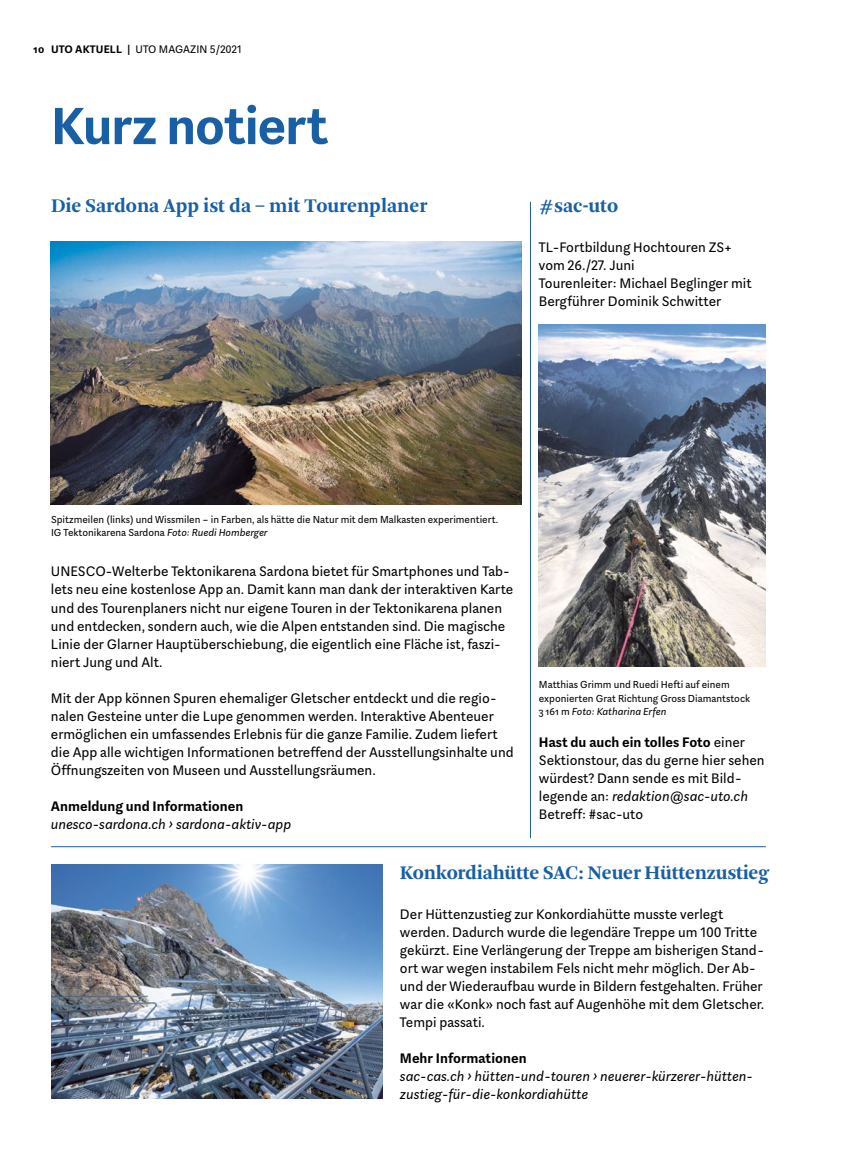
<style>
.page{position:relative;width:851px;height:1149px;background:#fff}
.page>*{position:absolute;margin:0;border:0;box-sizing:border-box;transform-origin:0 0}
.t1{font:700 54px "Aspen";letter-spacing:-.025em;color:#185fa5}
.t2{font:700 20.25px "Arnhem";letter-spacing:-.01em;color:#185fa5}
.t3{font:14.25px/18px "Aspen";color:#000}
.t4{font:italic 14.25px/18px "Aspen";color:#000}
.t5{font:700 14.25px "Aspen";color:#000}
.t6{font:11.25px "Aspen";letter-spacing:.01em;color:#000}
.t7{font:10.5px/13.5px "Aspen";color:#000}
.s1{font-weight:700}
.s2{font-style:italic}
</style>
<div class="page">
<hr style="left:530px;top:202px;width:1px;height:635px;background:#185fa5">
<hr style="left:51px;top:846px;width:714px;height:1px;background:#185fa5">
<img style="left:539px;top:325px;width:226px;height:341px">
<img style="left:51px;top:241px;width:471px;height:263px">
<img style="left:51px;top:864px;width:332px;height:234px">
<p class="t6" style="left:33px;top:42px;width:210px"><span class="s1">10 UTO AKTUELL |</span> UTO MAGAZIN 5/2021</p>
<h1 class="t1" style="left:51px;top:90px;width:279px">Kurz notiert</h1>
<h2 class="t2" style="left:51px;top:194px;width:377px">Die Sardona App ist da – mit Tourenplaner</h2>
<h2 class="t2" style="left:539px;top:194px;width:81px">#sac-uto</h2>
<p class="t3" style="left:539px;top:238px;width:214px">TL-Fortbildung Hochtouren ZS+ vom 26./27. Juni<br>Tourenleiter: Michael Beglinger mit<br>Bergführer Dominik Schwitter</p>
<p class="t7" style="left:51px;top:512px;width:449px">Spitzmeilen (links) und Wissmilen – in Farben, als hätte die Natur mit dem Malkasten experimentiert.<br>IG Tektonikarena Sardona <span class="s2">Foto: Ruedi Homberger</span></p>
<p class="t3" style="left:51px;top:562px;width:464px">UNESCO-Welterbe Tektonikarena Sardona bietet für Smartphones und Tab&shy;lets neu eine kostenlose App an. Damit kann man dank der interaktiven Karte und des Tourenplaners nicht nur eigene Touren in der Tektonikarena planen und entdecken, sondern auch, wie die Alpen entstanden sind. Die magische Linie der Glarner Hauptüberschiebung, die eigentlich eine Fläche ist, faszi&shy;niert Jung und Alt.</p>
<p class="t3" style="left:51px;top:688px;width:464px">Mit der App können Spuren ehemaliger Gletscher entdeckt und die regio&shy;nalen Gesteine unter die Lupe genommen werden. Interaktive Abenteuer ermöglichen ein umfassendes Erlebnis für die ganze Familie. Zudem liefert die App alle wichtigen Informationen betreffend der Ausstellungsinhalte und Öffnungszeiten von Museen und Ausstellungsräumen.</p>
<p class="t5" style="left:51px;top:796px;width:194px">Anmeldung und Informationen</p>
<p class="t4" style="left:51px;top:814px;width:242px">unesco-sardona.ch › sardona-aktiv-app</p>
<p class="t7" style="left:539px;top:677px;width:213px">Matthias Grimm und Ruedi Hefti auf einem exponierten Grat Richtung Gross Diamantstock<br>3 161 m <span class="s2">Foto: Katharina Erfen</span></p>
<p class="t3" style="left:539px;top:732px;width:227px"><span class="s1">Hast du auch ein tolles Foto</span> einer<br>Sektionstour, das du gerne hier sehen würdest? Dann sende es mit Bild&shy;legende an: <span class="s2">redaktion@sac-uto.ch<br></span>Betreff: #sac-uto</p>
<h2 class="t2" style="left:400px;top:861px;width:370px">Konkordiahütte SAC: Neuer Hüttenzustieg</h2>
<p class="t3" style="left:400px;top:904px;width:366px">Der Hüttenzustieg zur Konkordiahütte musste verlegt werden. Dadurch wurde die legendäre Treppe um 100 Tritte gekürzt. Eine Verlängerung der Treppe am bisherigen Stand&shy;ort war wegen instabilem Fels nicht mehr möglich. Der Ab&shy;und der Wiederaufbau wurde in Bildern festgehalten. Früher war die «Konk» noch fast auf Augenhöhe mit dem Gletscher.<br>Tempi passati.</p>
<p class="t5" style="left:400px;top:1048px;width:128px">Mehr Informationen</p>
<p class="t4" style="left:400px;top:1066px;width:352px">sac-cas.ch › hütten-und-touren › neuerer-kürzerer-hütten&shy;zustieg-für-die-konkordiahütte</p>
</div>
